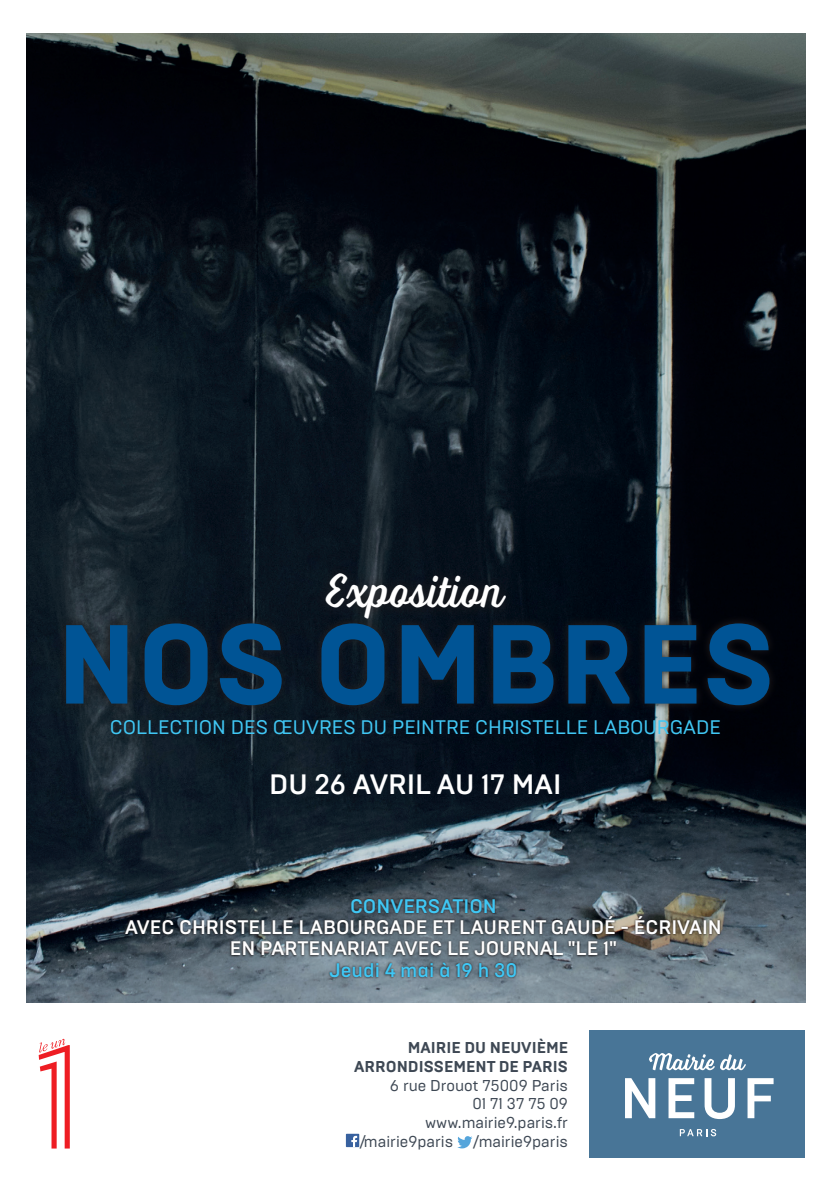
<style>
.page{position:relative;width:834px;height:1191px;background:#fff}
.page>*{position:absolute;margin:0;border:0;box-sizing:border-box;transform-origin:0 0}
.t1{font:800 112px "Brutal Type";color:#005495}
.t2{font:300 48.2px "Voltage";color:#fff}
.t3{font:500 28px "Brutal Type";color:#fff}
.t4{font:500 19.6px/21.2px "Brutal Type";color:#fff;text-align:center}
.t5{font:19.6px "Brutal Type";color:#40c7f4}
.t6{font:500 19.6px "Brutal Type";color:#40c7f4}
.t7{font:15.6px/18.8px "Brutal Type";color:#3e4854;text-align:right}
.t8{font:700 15.6px/18.8px "Brutal Type";color:#3e4854;text-align:right}
</style>
<div class="page">
<div style="left:589px;top:1030px;width:215px;height:127px;background:#487597"></div>
<svg style="left:625px;top:1078px;width:30px;height:40px"></svg>
<svg style="left:668px;top:1078px;width:26px;height:40px"></svg>
<svg style="left:679px;top:1129px;width:37px;height:7px"></svg>
<svg style="left:704px;top:1078px;width:30px;height:41px"></svg>
<svg style="left:649px;top:1053px;width:96px;height:17px"></svg>
<svg style="left:747px;top:1078px;width:26px;height:40px"></svg>
<div style="left:346px;top:1133px;width:13px;height:14px;background:#38619f"></div>
<svg style="left:351px;top:1135px;width:6px;height:12px"></svg>
<svg style="left:457px;top:1136px;width:15px;height:12px"></svg>
<img style="left:27px;top:34px;width:777px;height:968px">
<svg style="left:123px;top:897px;width:598px;height:82px;background:#525d64"></svg>
<svg style="left:313px;top:561px;width:204px;height:53px;background:#0e161f"></svg>
<svg style="left:58px;top:614px;width:719px;height:99px;background:#14171e"></svg>
<svg style="left:39px;top:1038px;width:31px;height:110px"></svg>
<h2 class="t2" style="left:326px;top:562px;width:179px">Exposition</h2>
<h1 class="t1" style="left:56px;top:596px;width:721px">NOS OMBRES</h1>
<p class="t5" style="left:110px;top:715px;width:612px">COLLECTION DES ŒUVRES DU PEINTRE CHRISTELLE LABOURGADE</p>
<h3 class="t3" style="left:269px;top:767px;width:293px">DU 26 AVRIL AU 17 MAI</h3>
<p class="t6" style="left:350px;top:894px;width:148px">CONVERSATION</p>
<p class="t4" style="left:125px;top:917px;width:598px">AVEC CHRISTELLE LABOURGADE ET LAURENT GAUDÉ - ÉCRIVAIN<br>EN PARTENARIAT AVEC LE JOURNAL "LE 1"</p>
<p class="t6" style="left:329px;top:958px;width:190px">Jeudi 4 mai à 19 h 30</p>
<p class="t8" style="left:354px;top:1038px;width:215px">MAIRIE DU NEUVIÈME<br>ARRONDISSEMENT DE PARIS</p>
<p class="t7" style="left:359px;top:1075px;width:210px">6 rue Drouot 75009 Paris<br>01 71 37 75 09 www.mairie9.paris.fr /mairie9paris /mairie9paris</p>
</div>
